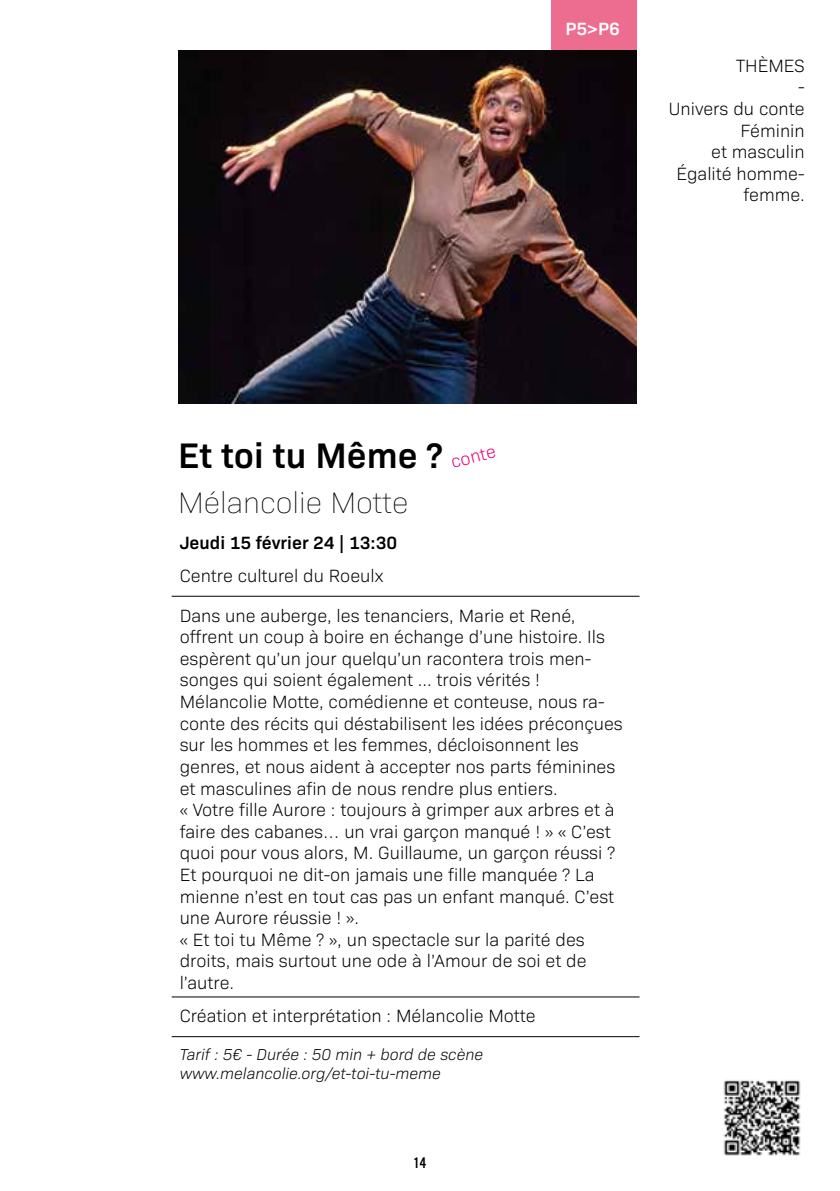
<style>
.page{position:relative;width:840px;height:1191px;background:#fff}
.page>*{position:absolute;margin:0;border:0;box-sizing:border-box;transform-origin:0 0}
.t1{font:600 36px "Bio Sans";color:#000}
.t2{font:200 30px "Bio Sans";color:#000}
.t3{font:300 18px/21.6px "Bio Sans";color:#000}
.t4{font:600 18px "Bio Sans";color:#000}
.t5{font:600 18px "Bio Sans";color:#fff}
.t6{font:300 18px "Bio Sans";color:#e6007d}
.t7{font:italic 300 16px/19.2px "Bio Sans";color:#000}
.t8{font:16px "Alternate Got No 3 D";color:#000}
</style>
<div class="page">
<div style="left:550px;top:0;width:86px;height:50px;background:#ed6d91"></div>
<hr style="left:171px;top:996px;width:468px;height:1px;background:#000">
<hr style="left:171px;top:1036px;width:468px;height:1px;background:#000">
<hr style="left:171px;top:596px;width:468px;height:1px;background:#000">
<img style="left:178px;top:50px;width:458px;height:353px">
<img style="left:723px;top:1080px;width:78px;height:76px">
<p class="t5" style="left:565px;top:15px;width:56px">P5&gt;P6</p>
<p class="t3" style="left:668px;top:53px;width:137px;text-align:right">THÈMES<br>-<br>Univers du conte<br>Féminin<br>et masculin<br>Égalité homme&shy;femme.</p>
<h1 class="t1" style="left:178px;top:428px;width:266px">Et toi tu Même ?</h1>
<h2 class="t2" style="left:178px;top:481px;width:232px">Mélancolie Motte</h2>
<p class="t6" style="left:448px;top:449px;width:47px;rotate:-14deg">conte</p>
<p class="t4" style="left:179px;top:529px;width:219px">Jeudi 15 février 24 | 13:30</p>
<p class="t3" style="left:179px;top:563px;width:205px">Centre culturel du Roeulx</p>
<p class="t3" style="left:179px;top:603px;width:444px">Dans une auberge, les tenanciers, Marie et René, offrent un coup à boire en échange d’une histoire. Ils espèrent qu’un jour quelqu’un racontera trois men&shy;songes qui soient également ... trois vérités !<br>Mélancolie Motte, comédienne et conteuse, nous ra&shy;conte des récits qui déstabilisent les idées préconçues sur les hommes et les femmes, décloisonnent les genres, et nous aident à accepter nos parts féminines et masculines afin de nous rendre plus entiers.<br>« Votre fille Aurore : toujours à grimper aux arbres et à faire des cabanes… un vrai garçon manqué ! » « C’est quoi pour vous alors, M. Guillaume, un garçon réussi ?<br>Et pourquoi ne dit-on jamais une fille manquée ? La mienne n’est en tout cas pas un enfant manqué. C’est une Aurore réussie ! ».<br>« Et toi tu Même ? », un spectacle sur la parité des droits, mais surtout une ode à l’Amour de soi et de l’autre.</p>
<p class="t3" style="left:179px;top:1004px;width:357px">Création et interprétation : Mélancolie Motte</p>
<p class="t7" style="left:179px;top:1043px;width:305px">Tarif : 5€ - Durée : 50 min + bord de scène www.melancolie.org/et-toi-tu-meme</p>
<p class="t8" style="left:413px;top:1153px;width:15px">14</p>
</div>
